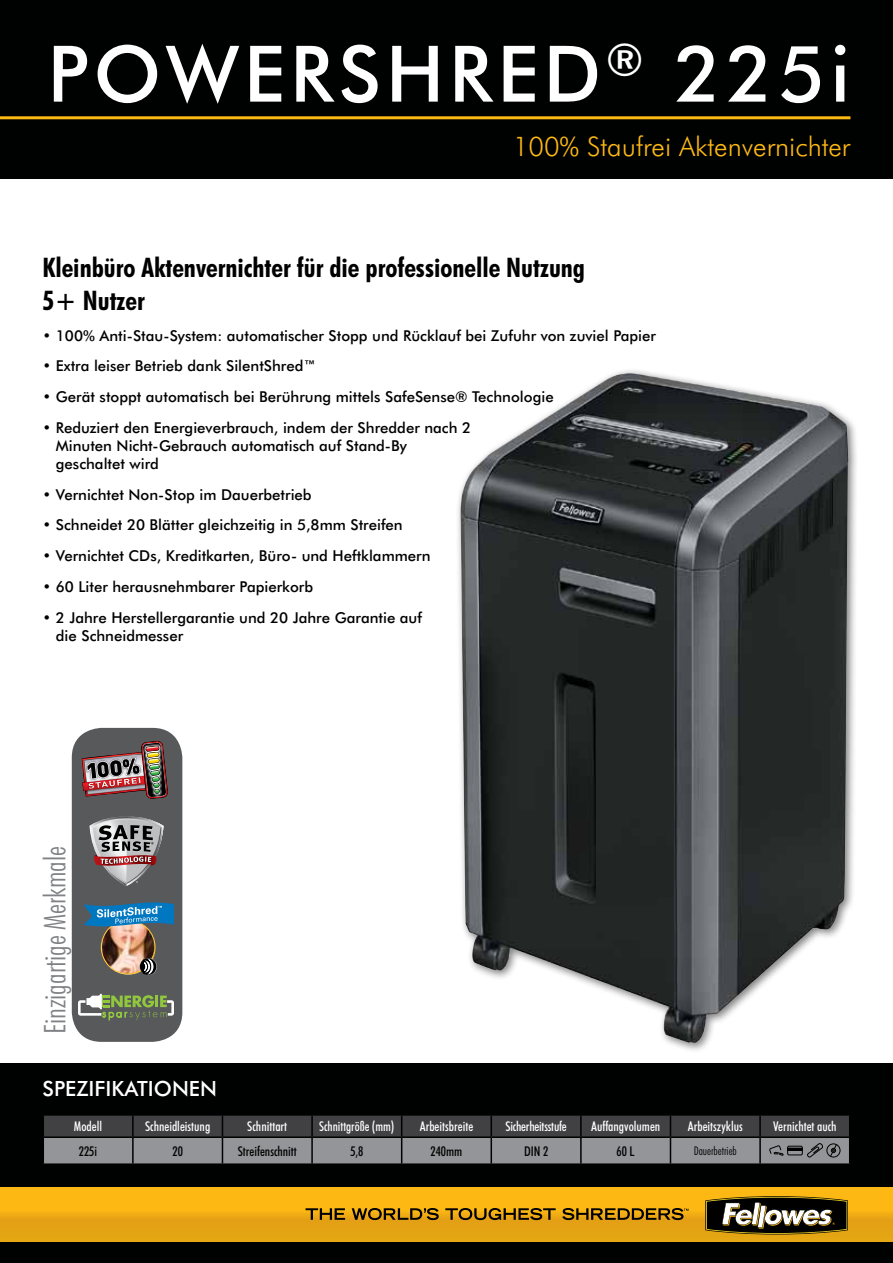
<style>
.page{position:relative;width:893px;height:1263px;background:#fff}
.page>*{position:absolute;margin:0;border:0;box-sizing:border-box;transform-origin:0 0}
.t1{font:500 78px "Futura BT";letter-spacing:.06em;color:#fff}
.t2{font:300 condensed 30px "Futura BT";color:#808285}
.t3{font:700 condensed 27px/32.4px "Futura BT";color:#000}
.t4{font:300 27px "Futura BT";color:#fdb913}
.t5{font:500 21px "Futura BT";color:#fff}
.t6{font:500 15px/18px "Futura BT";color:#000}
.t7{font:500 condensed 13.5px "Futura BT";color:#fff}
.t8{font:500 condensed 13.5px "Futura BT";color:#000}
.t9{font:500 condensed 13.5px "Futura BT";color:#fff;scale:.96 1}
.t10{font:300 condensed 12px "Futura BT";color:#000}
</style>
<div class="page">
<div style="left:0;top:1063px;width:893px;height:200px;background:#000101"></div>
<div style="left:455px;top:368px;width:404px;height:686px;background:#000;opacity:.5"></div>
<img style="left:460px;top:373px;width:388px;height:670px">
<div style="left:0;top:1188px;width:893px;height:54px;background:linear-gradient(to bottom,#ffbc13,#de9e14)"></div>
<svg style="left:705px;top:1196px;width:143px;height:38px"></svg>
<svg style="left:306px;top:1208px;width:39px;height:12px"></svg>
<svg style="left:352px;top:1208px;width:87px;height:12px"></svg>
<svg style="left:445px;top:1208px;width:111px;height:12px"></svg>
<svg style="left:562px;top:1208px;width:126px;height:12px"></svg>
<div style="left:0;top:0;width:893px;height:179px;background:#000101"></div>
<hr style="left:0;top:116px;width:850px;height:3px;background:#fdb913">
<div style="left:72px;top:728px;width:110px;height:314px;background:#58595b;border-radius:30px"></div>
<img style="left:82px;top:741px;width:86px;height:58px">
<img style="left:84px;top:902px;width:90px;height:73px">
<svg style="left:90px;top:816px;width:73px;height:70px"></svg>
<svg style="left:78px;top:994px;width:96px;height:26px"></svg>
<svg style="left:43px;top:1115px;width:807px;height:48px;background:#656668"></svg>
<h1 class="t1" style="left:47px;top:27px;width:247px">Powershred</h1>
<h1 class="t1" style="left:606px;top:27px;width:246px"><sup>®</sup> 225i</h1>
<h3 class="t4" style="left:513px;top:130px;width:339px">100% Staufrei Aktenvernichter</h3>
<h3 class="t3" style="left:43px;top:251px;width:544px">Kleinbüro Aktenvernichter für die professionelle Nutzung<br>5+ Nutzer</h3>
<p class="t6" style="left:43px;top:326px;width:615px">• 100% Anti-Stau-System: automatischer Stopp und Rücklauf bei Zufuhr von zuviel Papier</p>
<p class="t6" style="left:43px;top:357px;width:275px">• Extra leiser Betrieb dank SilentShred™</p>
<p class="t6" style="left:43px;top:388px;width:513px">• Gerät stoppt automatisch bei Berührung mittels SafeSense® Technologie</p>
<p class="t6" style="left:56px;top:418px;width:417px;text-indent:-13px">• Reduziert den Energieverbrauch, indem der Shredder nach 2<br>Minuten Nicht-Gebrauch automatisch auf Stand-By geschaltet wird</p>
<p class="t6" style="left:43px;top:485px;width:271px">• Vernichtet Non-Stop im Dauerbetrieb</p>
<p class="t6" style="left:43px;top:516px;width:362px">• Schneidet 20 Blätter gleichzeitig in 5,8mm Streifen</p>
<p class="t6" style="left:43px;top:547px;width:390px">• Vernichtet CDs, Kreditkarten, Büro- und Heftklammern</p>
<p class="t6" style="left:43px;top:577px;width:272px">• 60 Liter herausnehmbarer Papierkorb</p>
<p class="t6" style="left:56px;top:608px;width:368px;text-indent:-13px">• 2 Jahre Herstellergarantie und 20 Jahre Garantie auf die Schneidmesser</p>
<h2 class="t2" style="left:37px;top:1034px;width:189px;rotate:-90deg">Einzigartige Merkmale</h2>
<h3 class="t5" style="left:43px;top:1076px;width:176px">SPEZIFIKATIONEN</h3>
<p class="t7" style="left:74px;top:1118px;width:30px">Modell</p>
<p class="t7" style="left:145px;top:1118px;width:67px">Schneidleistung</p>
<p class="t7" style="left:247px;top:1118px;width:41px">Schnittart</p>
<p class="t9" style="left:319px;top:1118px;width:80px">Schnittgröße (mm)</p>
<p class="t7" style="left:420px;top:1118px;width:55px">Arbeitsbreite</p>
<p class="t7" style="left:505px;top:1118px;width:63px">Sicherheitsstufe</p>
<p class="t7" style="left:591px;top:1118px;width:71px">Auffangvolumen</p>
<p class="t7" style="left:688px;top:1118px;width:56px">Arbeitszyklus</p>
<p class="t7" style="left:773px;top:1118px;width:65px">Vernichtet auch</p>
<p class="t8" style="left:79px;top:1142px;width:20px">225i</p>
<p class="t8" style="left:172px;top:1142px;width:12px">20</p>
<p class="t8" style="left:238px;top:1142px;width:61px">Streifenschnitt</p>
<p class="t8" style="left:350px;top:1142px;width:15px">5,8</p>
<p class="t8" style="left:431px;top:1142px;width:33px">240mm</p>
<p class="t8" style="left:524px;top:1142px;width:26px">DIN 2</p>
<p class="t8" style="left:617px;top:1142px;width:20px">60 L</p>
<p class="t10" style="left:694px;top:1143px;width:44px">Dauerbetrieb</p>
</div>
